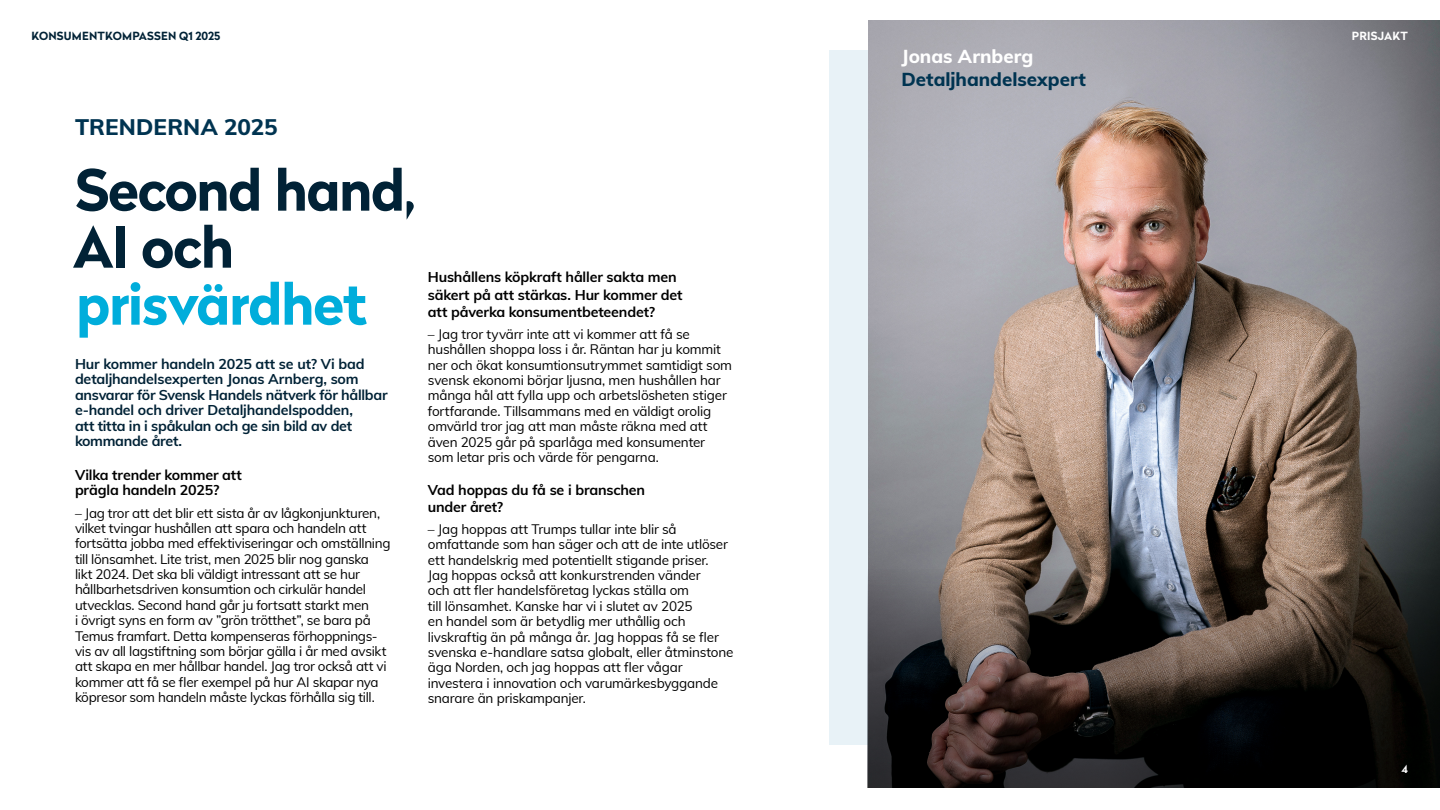
<style>
.page{position:relative;width:1440px;height:810px;background:#fff}
.page>*{position:absolute;margin:0;border:0;box-sizing:border-box;transform-origin:0 0}
.Rubrik_-_H1{font:700 56.47px/57px "Radikal";letter-spacing:-.025em;color:#012236}
.Brödtext{font:800 22.5px "Muli";color:#003451}
.Brödtext-2{font:800 18.75px/22.5px "Muli";color:#003451}
.Brödtext-3{font:700 14.25px/15.4px "Muli";letter-spacing:-.015em;color:#012236}
.Brödtext-4{font:700 14.25px/17.2px "Muli";letter-spacing:-.015em;color:#000}
.Brödtext-5{font:13.5px/15.4px "Muli";letter-spacing:-.015em;color:#000}
.t1{font:700 11.25px "Radikal";letter-spacing:.02em;color:#012236}
.t2{font:700 11.25px "Radikal";letter-spacing:.02em;color:#fff}
.s1{color:#00addb}
.s2{color:#fff}
</style>
<div class="page">
<div style="left:830px;top:50px;width:564px;height:695px;background:#e8f2f7"></div>
<img style="left:868px;top:20px;width:572px;height:505px">
<svg style="left:867px;top:525px;width:573px;height:263px;background:#3a332f"></svg>
<p class="t1" style="left:31px;top:28px;width:190px">KONSUMENTKOMPASSEN Q1 2025</p>
<p class="Brödtext" style="left:75px;top:111px;width:204px">TRENDERNA 2025</p>
<p class="Rubrik_-_H1" style="left:73px;top:160px;width:345px">Second hand,<br>AI och <span class="s1">prisvärdhet</span></p>
<p class="Brödtext-3" style="left:75px;top:356px;width:314px">Hur kommer handeln 2025 att se ut? Vi bad detaljhandelsexperten Jonas Arnberg, som ansvarar för Svensk Handels nätverk för hållbar e-handel och driver Detaljhandelspodden,<br>att titta in i spåkulan och ge sin bild av det kommande året.</p>
<p class="Brödtext-4" style="left:75px;top:466px;width:169px">Vilka trender kommer att</p>
<p class="Brödtext-4" style="left:75px;top:481px;width:146px">prägla handeln 2025?</p>
<p class="Brödtext-5" style="left:75px;top:504px;width:317px">– Jag tror att det blir ett sista år av lågkonjunkturen, vilket tvingar hushållen att spara och handeln att fortsätta jobba med effektiviseringar och omställning till lönsamhet. Lite trist, men 2025 blir nog ganska<br>likt 2024. Det ska bli väldigt intressant att se hur hållbarhetsdriven konsumtion och cirkulär handel utvecklas. Second hand går ju fortsatt starkt men<br>i övrigt syns en form av ”grön trötthet”, se bara på Temus framfart. Detta kompenseras förhoppnings&shy;vis av all lagstiftning som börjar gälla i år med avsikt att skapa en mer hållbar handel. Jag tror också att vi kommer att få se fler exempel på hur AI skapar nya köpresor som handeln måste lyckas förhålla sig till.</p>
<p class="Brödtext-4" style="left:428px;top:268px;width:256px">Hushållens köpkraft håller sakta men säkert på att stärkas. Hur kommer det att påverka konsumentbeteendet?</p>
<p class="Brödtext-5" style="left:428px;top:326px;width:306px">– Jag tror tyvärr inte att vi kommer att få se hushållen shoppa loss i år. Räntan har ju kommit ner och ökat konsumtionsutrymmet samtidigt som svensk ekonomi börjar ljusna, men hushållen har många hål att fylla upp och arbetslösheten stiger fortfarande. Tillsammans med en väldigt orolig omvärld tror jag att man måste räkna med att även 2025 går på sparlåga med konsumenter som letar pris och värde för pengarna.</p>
<p class="Brödtext-4" style="left:428px;top:480px;width:219px">Vad hoppas du få se i branschen under året?</p>
<p class="Brödtext-5" style="left:428px;top:521px;width:307px">– Jag hoppas att Trumps tullar inte blir så omfattande som han säger och att de inte utlöser ett handelskrig med potentiellt stigande priser.<br>Jag hoppas också att konkurstrenden vänder<br>och att fler handelsföretag lyckas ställa om<br>till lönsamhet. Kanske har vi i slutet av 2025<br>en handel som är betydlig mer uthållig och livskraftig än på många år. Jag hoppas få se fler svenska e-handlare satsa globalt, eller åtminstone äga Norden, och jag hoppas att fler vågar investera i innovation och varumärkesbyggande snarare än priskampanjer.</p>
<p class="Brödtext-2" style="left:902px;top:44px;width:186px"><span class="s2">Jonas Arnberg<br></span>Detaljhandelsexpert</p>
<p class="t2" style="left:1352px;top:28px;width:58px">PRISJAKT</p>
<p class="t2" style="left:1402px;top:761px;width:8px">4</p>
</div>
